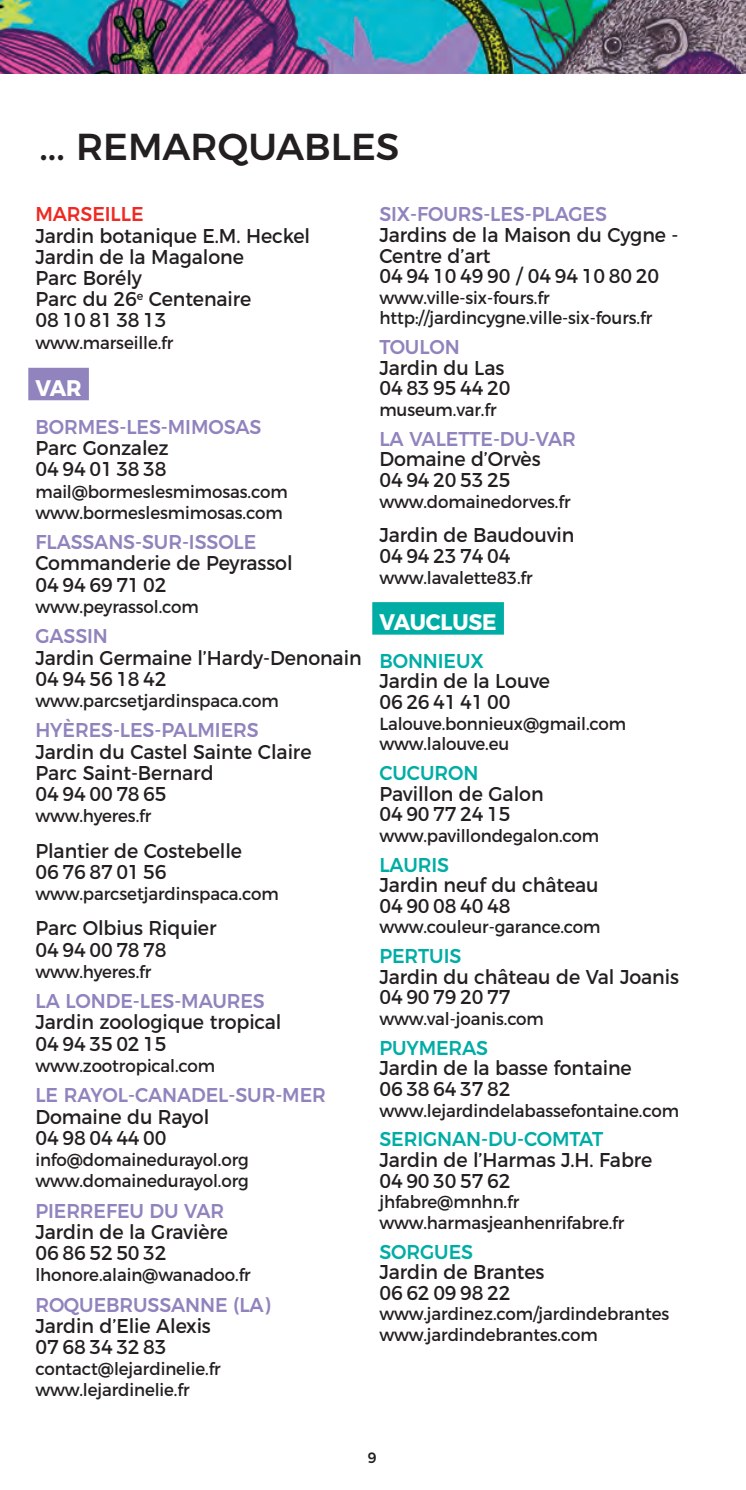
<style>
.page{position:relative;width:746px;height:1490px;background:#fff}
.page>*{position:absolute;margin:0;border:0;box-sizing:border-box;transform-origin:0 0}
.t1{font:500 37.5px "Montserrat";color:#231f20}
.t2{font:700 22.5px "Montserrat";letter-spacing:-.005em;color:#fff;scale:.95 1}
.t3{font:20px/21.2px "Montserrat";letter-spacing:-.005em;color:#231f20;scale:.95 1}
.t4{font:500 20px "Montserrat";letter-spacing:-.005em;color:#9183bd;scale:.95 1}
.t5{font:500 20px "Montserrat";letter-spacing:-.005em;color:#00ada5;scale:.95 1}
.t6{font:500 20px "Montserrat";letter-spacing:-.005em;color:#ee2a23;scale:.95 1}
.t7{font:17.5px/20.5px "Montserrat";letter-spacing:-.005em;color:#231f20;scale:.95 1}
.t8{font:500 15px "Montserrat";color:#231f20;scale:.95 1}
</style>
<div class="page">
<img style="left:0;top:0;width:745px;height:74px">
<div style="left:28px;top:368px;width:61px;height:32px;background:#9183bd"></div>
<div style="left:372px;top:602px;width:132px;height:32px;background:#00ada5"></div>
<h1 class="t1" style="left:39px;top:116px;width:361px">... REMARQUABLES</h1>
<p class="t6" style="left:35px;top:198px;width:115px">MARSEILLE</p>
<p class="t3" style="left:35px;top:223px;width:291px">Jardin botanique E.M. Heckel<br>Jardin de la Magalone<br>Parc Borély<br>Parc du 26<sup>e</sup> Centenaire<br>08 10 81 38 13</p>
<p class="t7" style="left:35px;top:331px;width:147px">www.marseille.fr</p>
<p class="t2" style="left:35px;top:370px;width:50px">VAR</p>
<p class="t4" style="left:35px;top:411px;width:239px">BORMES-LES-MIMOSAS</p>
<p class="t3" style="left:35px;top:436px;width:142px">Parc Gonzalez<br>04 94 01 38 38</p>
<p class="t7" style="left:35px;top:479px;width:267px;line-height:21.2px">mail@bormeslesmimosas.com www.bormeslesmimosas.com</p>
<p class="t4" style="left:35px;top:526px;width:234px">FLASSANS-SUR-ISSOLE</p>
<p class="t3" style="left:35px;top:551px;width:272px">Commanderie de Peyrassol<br>04 94 69 71 02</p>
<p class="t7" style="left:35px;top:595px;width:174px">www.peyrassol.com</p>
<p class="t4" style="left:35px;top:620px;width:78px">GASSIN</p>
<p class="t3" style="left:35px;top:645px;width:345px">Jardin Germaine l’Hardy-Denonain<br>04 94 56 18 42</p>
<p class="t7" style="left:35px;top:689px;width:258px">www.parcsetjardinspaca.com</p>
<p class="t4" style="left:35px;top:714px;width:236px">HYÈRES-LES-PALMIERS</p>
<p class="t3" style="left:35px;top:739px;width:292px">Jardin du Castel Sainte Claire<br>Parc Saint-Bernard<br>04 94 00 78 65</p>
<p class="t7" style="left:35px;top:804px;width:124px">www.hyeres.fr</p>
<p class="t3" style="left:35px;top:838px;width:219px">Plantier de Costebelle<br>06 76 87 01 56</p>
<p class="t7" style="left:35px;top:882px;width:258px">www.parcsetjardinspaca.com</p>
<p class="t3" style="left:35px;top:916px;width:192px">Parc Olbius Riquier<br>04 94 00 78 78</p>
<p class="t7" style="left:35px;top:960px;width:124px">www.hyeres.fr</p>
<p class="t4" style="left:35px;top:985px;width:243px">LA LONDE-LES-MAURES</p>
<p class="t3" style="left:35px;top:1010px;width:260px">Jardin zoologique tropical<br>04 94 35 02 15</p>
<p class="t7" style="left:35px;top:1054px;width:191px">www.zootropical.com</p>
<p class="t4" style="left:35px;top:1079px;width:307px">LE RAYOL-CANADEL-SUR-MER</p>
<p class="t3" style="left:35px;top:1104px;width:184px">Domaine du Rayol<br>04 98 04 44 00</p>
<p class="t7" style="left:35px;top:1147px;width:226px;line-height:21.2px">info@domainedurayol.org www.domainedurayol.org</p>
<p class="t4" style="left:35px;top:1194px;width:200px">PIERREFEU DU VAR</p>
<p class="t3" style="left:35px;top:1219px;width:204px">Jardin de la Gravière<br>06 86 52 50 32</p>
<p class="t7" style="left:35px;top:1263px;width:228px">lhonore.alain@wanadoo.fr</p>
<p class="t4" style="left:35px;top:1288px;width:249px">ROQUEBRUSSANNE (LA)</p>
<p class="t3" style="left:35px;top:1313px;width:186px">Jardin d’Elie Alexis<br>07 68 34 32 83</p>
<p class="t7" style="left:35px;top:1357px;width:197px;line-height:21.2px">contact@lejardinelie.fr www.lejardinelie.fr</p>
<p class="t4" style="left:379px;top:198px;width:241px">SIX-FOURS-LES-PLAGES</p>
<p class="t3" style="left:379px;top:223px;width:316px;line-height:20.5px">Jardins de la Maison du Cygne -<br>Centre d’art<br>04 94 10 49 90 / 04 94 10 80 20</p>
<p class="t7" style="left:379px;top:286px;width:289px">www.ville-six-fours.fr http://jardincygne.ville-six-fours.fr</p>
<p class="t4" style="left:379px;top:331px;width:86px">TOULON</p>
<p class="t3" style="left:379px;top:356px;width:140px;line-height:20.5px">Jardin du Las<br>04 83 95 44 20</p>
<p class="t7" style="left:379px;top:398px;width:125px">museum.var.fr</p>
<p class="t4" style="left:379px;top:422px;width:208px">LA VALETTE-DU-VAR</p>
<p class="t3" style="left:379px;top:447px;width:171px;line-height:20.5px">Domaine d’Orvès<br>04 94 20 53 25</p>
<p class="t7" style="left:379px;top:490px;width:203px">www.domainedorves.fr</p>
<p class="t3" style="left:379px;top:523px;width:207px;line-height:20.5px">Jardin de Baudouvin<br>04 94 23 74 04</p>
<p class="t7" style="left:379px;top:566px;width:163px">www.lavalette83.fr</p>
<p class="t2" style="left:379px;top:604px;width:125px">VAUCLUSE</p>
<p class="t5" style="left:379px;top:644px;width:111px">BONNIEUX</p>
<p class="t3" style="left:379px;top:669px;width:181px;line-height:20.5px">Jardin de la Louve<br>06 26 41 41 00</p>
<p class="t7" style="left:379px;top:711px;width:261px">Lalouve.bonnieux@gmail.com www.lalouve.eu</p>
<p class="t5" style="left:379px;top:757px;width:106px">CUCURON</p>
<p class="t3" style="left:379px;top:781px;width:174px;line-height:20.5px">Pavillon de Galon<br>04 90 77 24 15</p>
<p class="t7" style="left:379px;top:824px;width:233px">www.pavillondegalon.com</p>
<p class="t5" style="left:379px;top:848px;width:75px">LAURIS</p>
<p class="t3" style="left:379px;top:873px;width:232px;line-height:20.5px">Jardin neuf du château<br>04 90 08 40 48</p>
<p class="t7" style="left:379px;top:915px;width:234px">www.couleur-garance.com</p>
<p class="t5" style="left:379px;top:940px;width:88px">PERTUIS</p>
<p class="t3" style="left:379px;top:965px;width:317px;line-height:20.5px">Jardin du château de Val Joanis<br>04 90 79 20 77</p>
<p class="t7" style="left:379px;top:1007px;width:175px">www.val-joanis.com</p>
<p class="t5" style="left:379px;top:1031px;width:116px">PUYMERAS</p>
<p class="t3" style="left:379px;top:1056px;width:267px;line-height:20.5px">Jardin de la basse fontaine<br>06 38 64 37 82</p>
<p class="t7" style="left:379px;top:1098px;width:317px">www.lejardindelabassefontaine.com</p>
<p class="t5" style="left:379px;top:1123px;width:237px">SERIGNAN-DU-COMTAT</p>
<p class="t3" style="left:379px;top:1148px;width:289px;line-height:20.5px">Jardin de l’Harmas J.H. Fabre<br>04 90 30 57 62</p>
<p class="t7" style="left:379px;top:1190px;width:259px">jhfabre@mnhn.fr www.harmasjeanhenrifabre.fr</p>
<p class="t5" style="left:379px;top:1235px;width:100px">SORGUES</p>
<p class="t3" style="left:379px;top:1260px;width:175px;line-height:20.5px">Jardin de Brantes<br>06 62 09 98 22</p>
<p class="t7" style="left:379px;top:1302px;width:306px">www.jardinez.com/jardindebrantes www.jardindebrantes.com</p>
<p class="t8" style="left:368px;top:1445px;width:11px">9</p>
</div>
